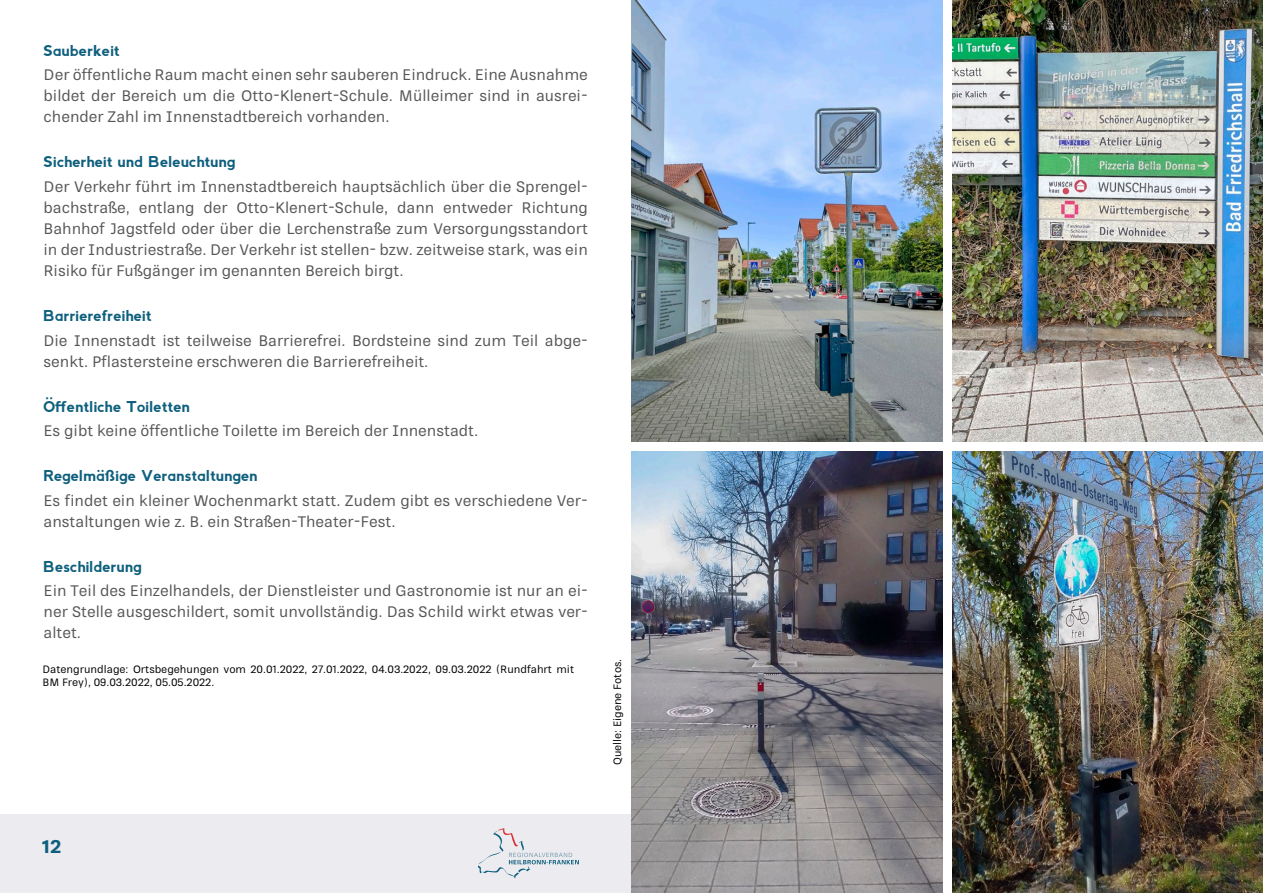
<style>
.page{position:relative;width:1263px;height:893px;background:#fff}
.page>*{position:absolute;margin:0;border:0;box-sizing:border-box;transform-origin:0 0}
.t1{font:900 18px "RNS Sisma";color:#0e5f7d}
.t2{font:500 15px/21px "RNS Sisma";color:#565655;text-align:justify}
.t3{font:15px "Abside";color:#0e5f7d}
.t4{font:500 10.5px/12.6px "RNS Sisma";color:#000}
</style>
<div class="page">
<div style="left:0;top:814px;width:1263px;height:79px;background:#ececf0"></div>
<svg style="left:479px;top:828px;width:100px;height:50px"></svg>
<img style="left:951px;top:451px;width:312px;height:442px">
<img style="left:631px;top:0;width:312px;height:442px">
<img style="left:952px;top:0;width:311px;height:442px">
<img style="left:631px;top:451px;width:312px;height:442px">
<div style="left:943px;top:0;width:8px;height:893px;background:#fff"></div>
<p class="t3" style="left:44px;top:40px;width:78px">Sauberkeit</p>
<p class="t2" style="left:44px;top:64px;width:546px">Der öffentliche Raum macht einen sehr sauberen Eindruck. Eine Ausnahme bildet der Bereich um die Otto-Klenert-Schule. Mülleimer sind in ausrei&shy;chender Zahl im Innenstadtbereich vorhanden.</p>
<p class="t3" style="left:44px;top:152px;width:193px">Sicherheit und Beleuchtung</p>
<p class="t2" style="left:44px;top:176px;width:546px">Der Verkehr führt im Innenstadtbereich hauptsächlich über die Sprengel&shy;bachstraße, entlang der Otto-Klenert-Schule, dann entweder Richtung Bahnhof Jagstfeld oder über die Lerchenstraße zum Versorgungsstandort in der Industriestraße. Der Verkehr ist stellen- bzw. zeitweise stark, was ein Risiko für Fußgänger im genannten Bereich birgt.</p>
<p class="t3" style="left:44px;top:305px;width:110px">Barrierefreiheit</p>
<p class="t2" style="left:44px;top:330px;width:546px">Die Innenstadt ist teilweise Barrierefrei. Bordsteine sind zum Teil abge&shy;senkt. Pflastersteine erschweren die Barrierefreiheit.</p>
<p class="t3" style="left:44px;top:396px;width:148px">Öffentliche Toiletten</p>
<p class="t2" style="left:44px;top:420px;width:436px">Es gibt keine öffentliche Toilette im Bereich der Innenstadt.</p>
<p class="t3" style="left:44px;top:466px;width:216px">Regelmäßige Veranstaltungen</p>
<p class="t2" style="left:44px;top:490px;width:546px">Es findet ein kleiner Wochenmarkt statt. Zudem gibt es verschiedene Ver&shy;anstaltungen wie z. B. ein Straßen-Theater-Fest.</p>
<p class="t3" style="left:44px;top:556px;width:100px">Beschilderung</p>
<p class="t2" style="left:44px;top:580px;width:546px">Ein Teil des Einzelhandels, der Dienstleister und Gastronomie ist nur an ei&shy;ner Stelle ausgeschildert, somit unvollständig. Das Schild wirkt etwas ver&shy;altet.</p>
<p class="t4" style="left:43px;top:663px;width:533px">Datengrundlage: Ortsbegehungen vom 20.01.2022, 27.01.2022, 04.03.2022, 09.03.2022 (Rundfahrt mit<br>BM Frey), 09.03.2022, 05.05.2022.</p>
<p class="t4" style="left:611px;top:765px;width:108px;rotate:-90deg">Quelle: Eigene Fotos.</p>
<p class="t1" style="left:43px;top:835px;width:21px">12</p>
</div>
